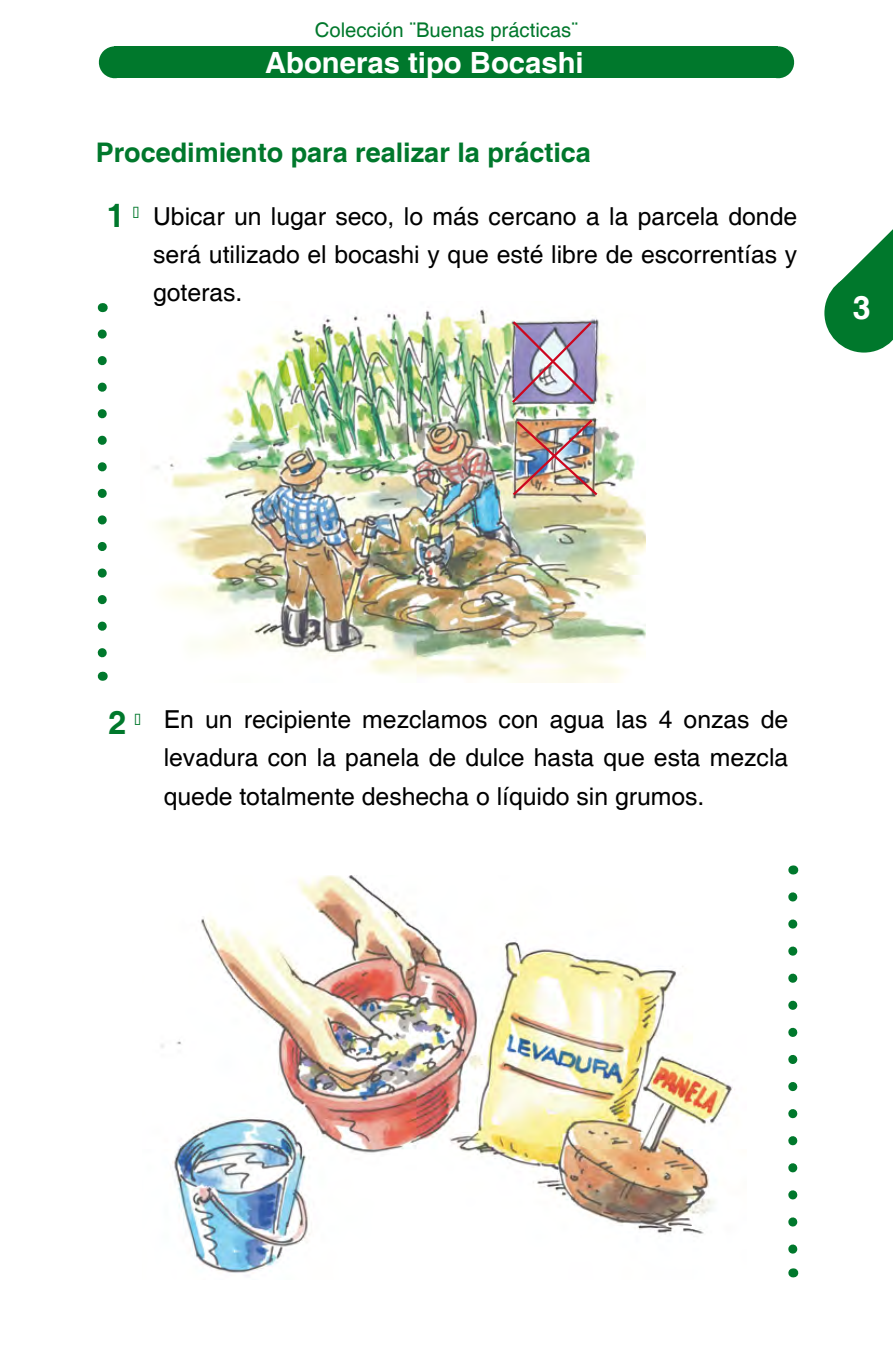
<style>
.page{position:relative;width:893px;height:1372px;background:#fff}
.page>*{position:absolute;margin:0;border:0;box-sizing:border-box;transform-origin:0 0}
.t1{font:700 32.18px "Helvetica";color:#00782c}
.t2{font:700 32.18px "Helvetica";color:#fff}
.t3{font:700 29.25px "Helvetica";color:#fff}
.t4{font:700 27px "Helvetica";color:#00782c}
.t5{font:24.75px/38.2px "Helvetica";color:#000;text-align:justify}
.t6{font:20.25px "Helvetica";color:#00782c}
</style>
<div class="page">
<svg style="left:98px;top:46px;width:19px;height:33px"></svg>
<svg style="left:776px;top:46px;width:19px;height:33px"></svg>
<div style="left:115px;top:46px;width:663px;height:32px;background:#00782c"></div>
<svg style="left:788px;top:896px;width:9px;height:358px"></svg>
<img style="left:154px;top:309px;width:492px;height:373px">
<img style="left:160px;top:875px;width:575px;height:398px">
<svg style="left:98px;top:334px;width:9px;height:324px"></svg>
<svg style="left:824px;top:229px;width:69px;height:123px"></svg>
<img style="left:510px;top:319px;width:86px;height:86px">
<img style="left:510px;top:417px;width:90px;height:80px">
<p class="t6" style="left:315px;top:18px;width:265px">Colección ¨Buenas prácticas¨</p>
<p class="t3" style="left:265px;top:44px;width:320px">Aboneras tipo Bocashi</p>
<p class="t4" style="left:96px;top:136px;width:497px">Procedimiento para realizar la práctica</p>
<h1 class="t1" style="left:107px;top:196px;width:34px">1 <sup>█</sup></h1>
<p class="t5" style="left:153px;top:198px;width:646px">Ubicar un lugar seco, lo más cercano a la parcela donde será utilizado el bocashi y que esté libre de escorrentías y goteras.</p>
<h1 class="t2" style="left:853px;top:288px;width:19px">3</h1>
<h1 class="t1" style="left:108px;top:703px;width:34px">2 <sup>█</sup></h1>
<p class="t5" style="left:164px;top:701px;width:626px">En un recipiente mezclamos con agua las 4 onzas de levadura con la panela de dulce hasta que esta mezcla quede totalmente deshecha o líquido sin grumos.</p>
</div>
